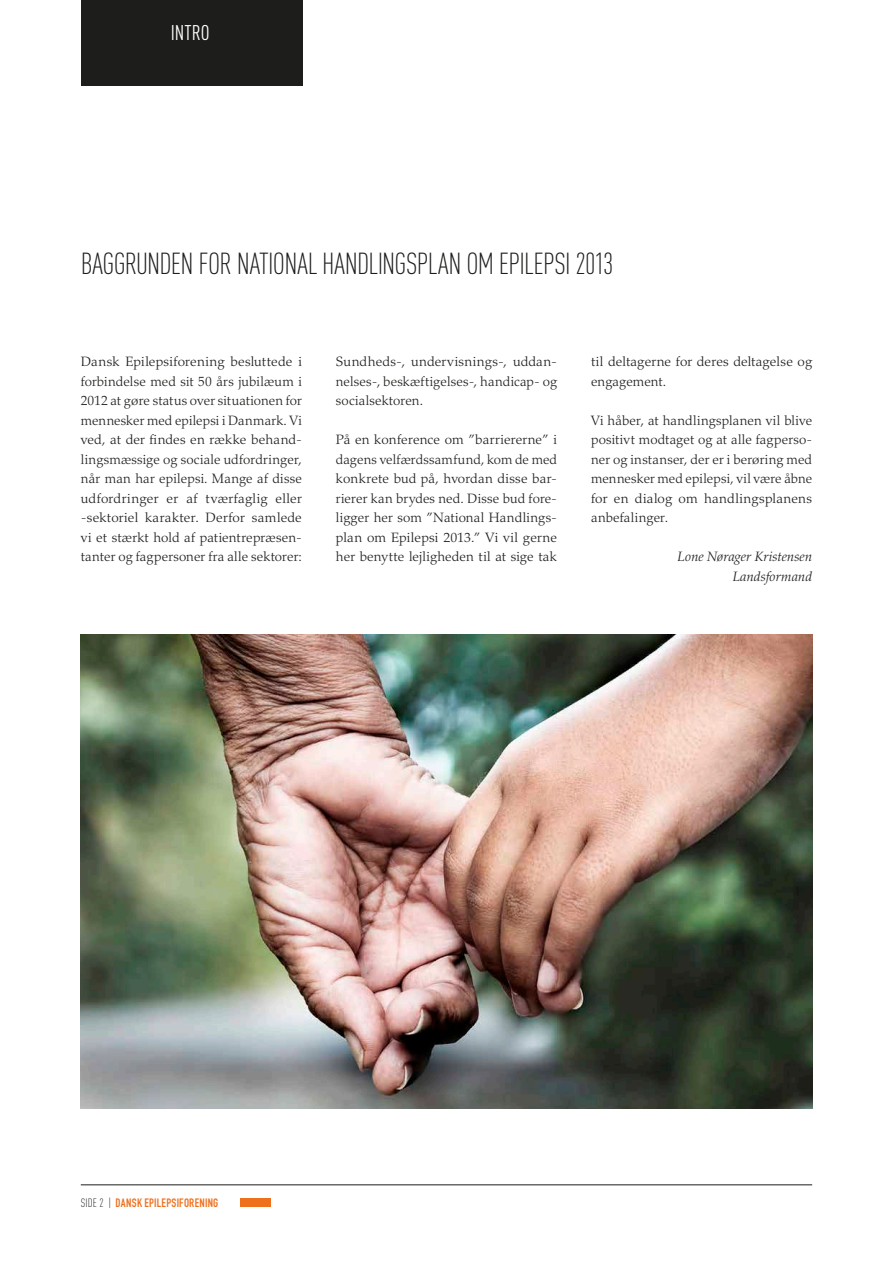
<style>
.page{position:relative;width:893px;height:1263px;background:#fff}
.page>*{position:absolute;margin:0;border:0;box-sizing:border-box;transform-origin:0 0}
.t1{font:300 30px "DIN Cond";letter-spacing:-.025em;color:#1d1d1b}
.t2{font:21px "DIN Cond";color:#fff}
.t3{font:300 13.5px/19.5px "Palatino";letter-spacing:.01em;color:#1d1d1b;text-align:justify}
.t4{font:italic 300 13.5px/19.5px "Palatino";letter-spacing:.01em;color:#1d1d1b;text-align:right}
.t5{font:12px "DIN Engschrift";letter-spacing:.02em;color:#ee701d}
.s1{font-family:"DIN Cond";font-weight:300;color:#1d1d1b}
</style>
<div class="page">
<div style="left:240px;top:1198px;width:31px;height:9px;background:#ee701d"></div>
<hr style="left:81px;top:1184px;width:731px;height:1px;background:#1d1d1b">
<div style="left:82px;top:0;width:221px;height:85px;background:#1d1d1c"></div>
<img style="left:81px;top:635px;width:731px;height:473px">
<h2 class="t2" style="left:171px;top:20px;width:40px">INTRO</h2>
<h1 class="t1" style="left:81px;top:247px;width:534px">BAGGRUNDEN FOR NATIONAL HANDLINGSPLAN OM EPILEPSI 2013</h1>
<p class="t3" style="left:81px;top:352px;width:223px">Dansk Epilepsiforening besluttede i forbindelse med sit 50 års jubilæum i 2012 at gøre status over situationen for mennesker med epilepsi i Danmark. Vi ved, at der findes en række behand&shy;lingsmæssige og sociale udfordringer, når man har epilepsi. Mange af disse udfordringer er af tværfaglig eller -sektoriel karakter. Derfor samlede vi et stærkt hold af patientrepræsen&shy;tanter og fagpersoner fra alle sektorer:</p>
<p class="t3" style="left:336px;top:352px;width:223px">Sundheds-, undervisnings-, uddan&shy;nelses-, beskæftigelses-, handicap- og socialsektoren.</p>
<p class="t3" style="left:336px;top:430px;width:223px">På en konference om ”barriererne” i dagens velfærdssamfund, kom de med konkrete bud på, hvordan disse bar&shy;rierer kan brydes ned. Disse bud fore&shy;ligger her som ”National Handlings&shy;plan om Epilepsi 2013.” Vi vil gerne her benytte lejligheden til at sige tak</p>
<p class="t3" style="left:591px;top:352px;width:223px">til deltagerne for deres deltagelse og engagement.</p>
<p class="t3" style="left:591px;top:410px;width:223px">Vi håber, at handlingsplanen vil blive positivt modtaget og at alle fagperso&shy;ner og instanser, der er i berøring med mennesker med epilepsi, vil være åbne for en dialog om handlingsplanens anbefalinger.</p>
<p class="t4" style="left:678px;top:547px;width:136px">Lone Nørager Kristensen<br>Landsformand</p>
<p class="t5" style="left:81px;top:1196px;width:139px"><span class="s1">SIDE 2 |</span> DANSK EPILEPSIFORENING</p>
</div>
